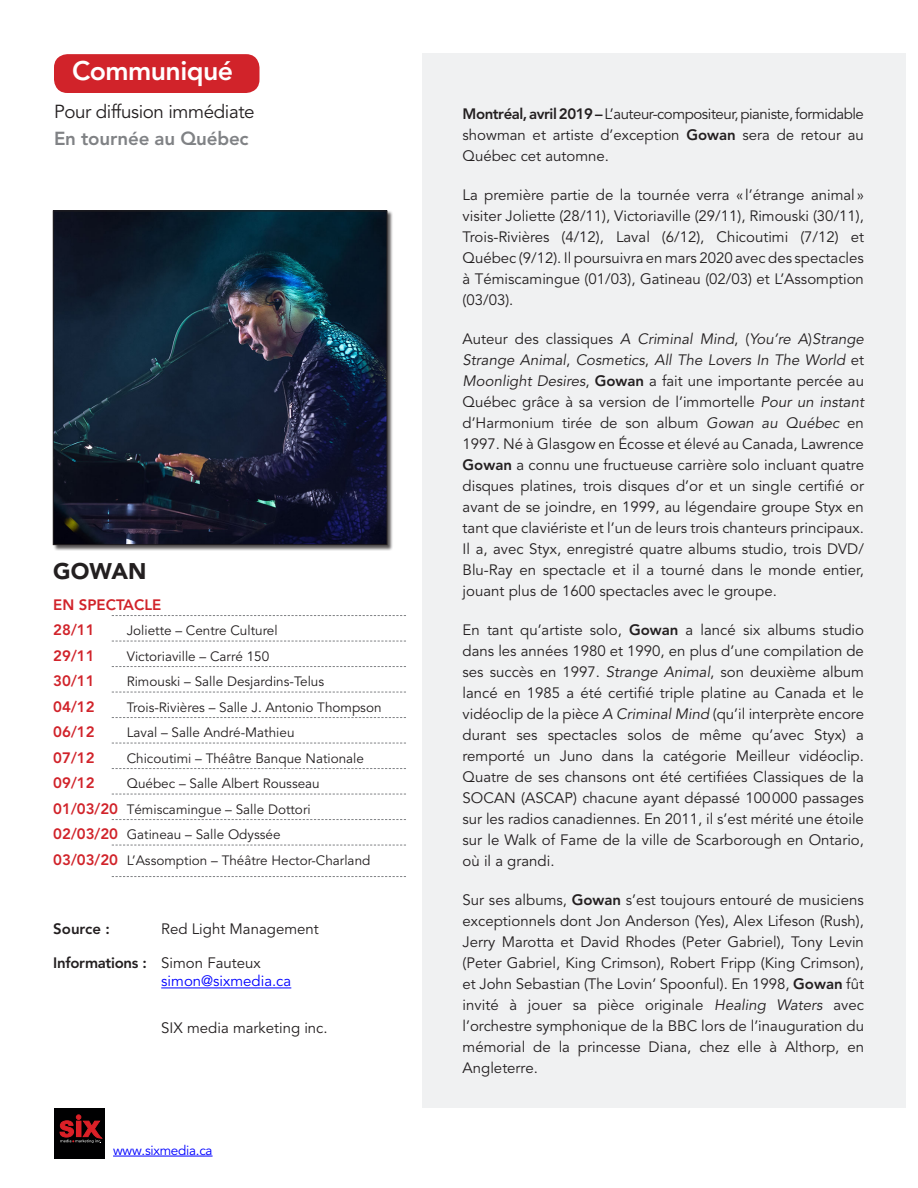
<style>
.page{position:relative;width:918px;height:1188px;background:#fff}
.page>*{position:absolute;margin:0;border:0;box-sizing:border-box;transform-origin:0 0}
.t1{font:800 26.7px "Avenir";letter-spacing:-.02em;color:#fff}
.Le_nouvel_album{font:900 22.5px "Avenir";color:#231f20}
.t2{font:18.75px "Avenir";letter-spacing:-.02em;color:#231f20}
.Le_nouvel_album-2{font:800 18.75px "Avenir";letter-spacing:-.01em;color:#808285}
.Le_nouvel_album-3{font:15px/21px "Avenir";color:#231f20;text-align:justify}
.t3{font:800 15px "Avenir";color:#d1232a}
.t4{font:800 15px "Avenir";letter-spacing:-.02em;color:#231f20}
.t5{font:15px "Avenir";color:#00f}
.t6{font:13.5px "Avenir";color:#231f20}
.t7{font:13.5px "Avenir";letter-spacing:-.02em;color:#00f}
.s1{font-weight:800;font-size:15px;color:#d1232a}
.s2{font-weight:400}
.s3{font-weight:800}
.s4{font-style:italic}
</style>
<div class="page">
<div style="left:422px;top:53px;width:483px;height:1055px;background:#f0f1f2"></div>
<svg style="left:112px;top:615px;width:294px;height:1px"></svg>
<svg style="left:112px;top:641px;width:294px;height:1px"></svg>
<svg style="left:112px;top:666px;width:294px;height:1px"></svg>
<svg style="left:112px;top:692px;width:294px;height:1px"></svg>
<svg style="left:112px;top:717px;width:294px;height:1px"></svg>
<svg style="left:112px;top:743px;width:294px;height:1px"></svg>
<svg style="left:112px;top:768px;width:294px;height:1px"></svg>
<svg style="left:112px;top:794px;width:294px;height:1px"></svg>
<svg style="left:112px;top:819px;width:294px;height:1px"></svg>
<svg style="left:112px;top:845px;width:294px;height:1px"></svg>
<svg style="left:112px;top:876px;width:294px;height:1px"></svg>
<hr style="left:161px;top:988px;width:130px;height:1px;background:#00f">
<div style="left:53px;top:210px;width:340px;height:341px;background:#231f20;opacity:.75"></div>
<img style="left:55px;top:213px;width:330px;height:330px">
<div style="left:53px;top:211px;width:334px;height:334px;border:1px solid #231f20"></div>
<div style="left:54px;top:54px;width:206px;height:39px;background:#d1232a;border-radius:14px"></div>
<div style="left:54px;top:1108px;width:50px;height:50px;background:#000001"></div>
<svg style="left:60px;top:1115px;width:42px;height:28px"></svg>
<hr style="left:113px;top:1156px;width:100px;height:1px;background:#00f">
<p class="t1" style="left:72px;top:55px;width:163px">Communiqué</p>
<p class="t2" style="left:54px;top:101px;width:202px">Pour diffusion immédiate</p>
<p class="Le_nouvel_album-2" style="left:54px;top:127px;width:196px">En tournée au Québec</p>
<p class="Le_nouvel_album" style="left:53px;top:558px;width:95px">GOWAN</p>
<p class="t3" style="left:53px;top:596px;width:110px">EN SPECTACLE</p>
<p class="t3" style="left:53px;top:621px;width:43px">28/11</p>
<p class="t6" style="left:127px;top:623px;width:152px">Joliette – Centre Culturel</p>
<p class="t3" style="left:53px;top:647px;width:43px">29/11</p>
<p class="t6" style="left:127px;top:649px;width:144px">Victoriaville – Carré 150</p>
<p class="t3" style="left:53px;top:672px;width:43px">30/11</p>
<p class="t6" style="left:127px;top:674px;width:199px">Rimouski – Salle Desjardins-Telus</p>
<p class="t3" style="left:53px;top:698px;width:43px">04/12</p>
<p class="t6" style="left:127px;top:700px;width:256px">Trois-Rivières – Salle J. Antonio Thompson</p>
<p class="t3" style="left:53px;top:723px;width:43px">06/12</p>
<p class="t6" style="left:127px;top:725px;width:169px">Laval – Salle André-Mathieu</p>
<p class="t3" style="left:53px;top:749px;width:43px">07/12</p>
<p class="t6" style="left:127px;top:751px;width:239px">Chicoutimi – Théâtre Banque Nationale</p>
<p class="t3" style="left:53px;top:774px;width:43px">09/12</p>
<p class="t6" style="left:127px;top:776px;width:195px">Québec – Salle Albert Rousseau</p>
<p class="t6" style="left:53px;top:802px;width:259px"><span class="s1">01/03/20</span> Témiscamingue – Salle Dottori</p>
<p class="t6" style="left:53px;top:827px;width:229px"><span class="s1">02/03/20</span> Gatineau – Salle Odyssée</p>
<p class="t6" style="left:53px;top:853px;width:319px"><span class="s1">03/03/20</span> L’Assomption – Théâtre Hector-Charland</p>
<p class="t4" style="left:53px;top:920px;width:58px">Source :</p>
<p class="Le_nouvel_album-3" style="left:161px;top:919px;width:159px">Red Light Management</p>
<p class="t4" style="left:53px;top:954px;width:209px">Informations : <span class="s2">Simon Fauteux</span></p>
<p class="t5" style="left:161px;top:973px;width:132px">simon@sixmedia.ca</p>
<p class="Le_nouvel_album-3" style="left:161px;top:1018px;width:168px">SIX media marketing inc.</p>
<p class="t7" style="left:113px;top:1142px;width:101px">www.sixmedia.ca</p>
<p class="Le_nouvel_album-3" style="left:463px;top:103px;width:403px"><span class="s3">Montréal, avril 2019 –</span> L’auteur-compositeur, pianiste, formidable showman et artiste d’exception <span class="s3">Gowan</span> sera de retour au Québec cet automne.</p>
<p class="Le_nouvel_album-3" style="left:463px;top:184px;width:403px">La première partie de la tournée verra « l’étrange animal » visiter Joliette (28/11), Victoriaville (29/11), Rimouski (30/11), Trois-Rivières (4/12), Laval (6/12), Chicoutimi (7/12) et Québec (9/12). Il poursuivra en mars 2020 avec des spectacles à Témiscamingue (01/03), Gatineau (02/03) et L’Assomption (03/03).</p>
<p class="Le_nouvel_album-3" style="left:463px;top:328px;width:403px">Auteur des classiques <span class="s4">A Criminal Mind</span>, (<span class="s4">You’re A</span>)<span class="s4">Strange Strange Animal</span>, <span class="s4">Cosmetics</span>, <span class="s4">All The Lovers In The World</span> et <span class="s4">Moonlight Desires</span>, <span class="s3">Gowan</span> a fait une importante percée au Québec grâce à sa version de l’immortelle <span class="s4">Pour un instant </span>d’Harmonium tirée de son album <span class="s4">Gowan au Québec</span> en 1997. Né à Glasgow en Écosse et élevé au Canada, Lawrence <span class="s3">Gowan</span> a connu une fructueuse carrière solo incluant quatre disques platines, trois disques d’or et un single certifié or avant de se joindre, en 1999, au légendaire groupe Styx en tant que claviériste et l’un de leurs trois chanteurs principaux.<br>Il a, avec Styx, enregistré quatre albums studio, trois DVD/ Blu-Ray en spectacle et il a tourné dans le monde entier, jouant plus de 1600 spectacles avec le groupe.</p>
<p class="Le_nouvel_album-3" style="left:463px;top:619px;width:403px">En tant qu’artiste solo, <span class="s3">Gowan</span> a lancé six albums studio dans les années 1980 et 1990, en plus d’une compilation de ses succès en 1997. <span class="s4">Strange Animal</span>, son deuxième album lancé en 1985 a été certifié triple platine au Canada et le vidéoclip de la pièce <span class="s4">A Criminal Mind</span> (qu’il interprète encore durant ses spectacles solos de même qu’avec Styx) a remporté un Juno dans la catégorie Meilleur vidéoclip.<br>Quatre de ses chansons ont été certifiées Classiques de la SOCAN (ASCAP) chacune ayant dépassé 100000 passages sur les radios canadiennes. En 2011, il s’est mérité une étoile sur le Walk of Fame de la ville de Scarborough en Ontario, où il a grandi.</p>
<p class="Le_nouvel_album-3" style="left:463px;top:889px;width:403px">Sur ses albums, <span class="s3">Gowan</span> s’est toujours entouré de musiciens exceptionnels dont Jon Anderson (Yes), Alex Lifeson (Rush), Jerry Marotta et David Rhodes (Peter Gabriel), Tony Levin (Peter Gabriel, King Crimson), Robert Fripp (King Crimson), et John Sebastian (The Lovin’ Spoonful). En 1998, <span class="s3">Gowan</span> fût invité à jouer sa pièce originale <span class="s4">Healing Waters</span> avec l’orchestre symphonique de la BBC lors de l’inauguration du mémorial de la princesse Diana, chez elle à Althorp, en Angleterre.</p>
</div>
